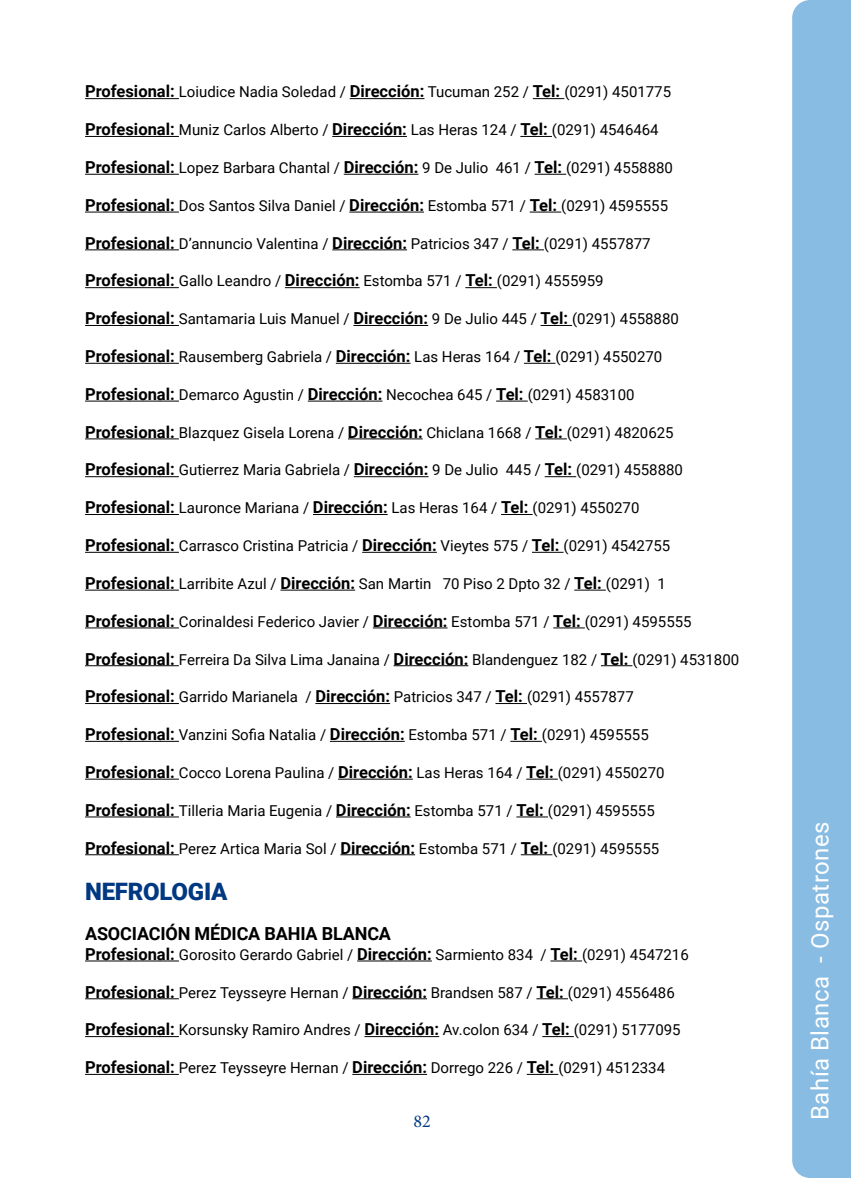
<style>
.page{position:relative;width:851px;height:1178px;background:#fff}
.page>*{position:absolute;margin:0;border:0;box-sizing:border-box;transform-origin:0 0}
.t1{font:24px "Roboto";letter-spacing:.02em;color:#fff}
.t2{font:900 24px "Roboto";letter-spacing:-.01em;color:#003882}
.t3{font:700 18px "Roboto";letter-spacing:-.01em;color:#000}
.t4{font:18px "Minion Pro";color:#003882}
.t5{font:15px "Roboto";color:#000}
.s1{font-weight:700;font-size:16.5px}
</style>
<div class="page">
<div style="left:792px;top:0;width:58px;height:1178px;background:#88bce2"></div>
<hr style="left:85px;top:98px;width:94px;height:1px;background:#000">
<hr style="left:349px;top:98px;width:75px;height:1px;background:#000">
<hr style="left:532px;top:98px;width:32px;height:1px;background:#000">
<hr style="left:85px;top:136px;width:94px;height:1px;background:#000">
<hr style="left:332px;top:136px;width:75px;height:1px;background:#000">
<hr style="left:520px;top:136px;width:32px;height:1px;background:#000">
<hr style="left:85px;top:174px;width:94px;height:1px;background:#000">
<hr style="left:344px;top:174px;width:74px;height:1px;background:#000">
<hr style="left:534px;top:174px;width:32px;height:1px;background:#000">
<hr style="left:85px;top:212px;width:94px;height:1px;background:#000">
<hr style="left:349px;top:212px;width:75px;height:1px;background:#000">
<hr style="left:529px;top:212px;width:32px;height:1px;background:#000">
<hr style="left:85px;top:249px;width:94px;height:1px;background:#000">
<hr style="left:332px;top:249px;width:75px;height:1px;background:#000">
<hr style="left:512px;top:249px;width:32px;height:1px;background:#000">
<hr style="left:85px;top:287px;width:94px;height:1px;background:#000">
<hr style="left:285px;top:287px;width:74px;height:1px;background:#000">
<hr style="left:465px;top:287px;width:32px;height:1px;background:#000">
<hr style="left:85px;top:325px;width:94px;height:1px;background:#000">
<hr style="left:353px;top:325px;width:75px;height:1px;background:#000">
<hr style="left:540px;top:325px;width:32px;height:1px;background:#000">
<hr style="left:85px;top:363px;width:94px;height:1px;background:#000">
<hr style="left:336px;top:363px;width:74px;height:1px;background:#000">
<hr style="left:524px;top:363px;width:31px;height:1px;background:#000">
<hr style="left:85px;top:401px;width:94px;height:1px;background:#000">
<hr style="left:308px;top:401px;width:74px;height:1px;background:#000">
<hr style="left:496px;top:401px;width:31px;height:1px;background:#000">
<hr style="left:85px;top:438px;width:94px;height:1px;background:#000">
<hr style="left:348px;top:438px;width:74px;height:1px;background:#000">
<hr style="left:535px;top:438px;width:31px;height:1px;background:#000">
<hr style="left:85px;top:476px;width:94px;height:1px;background:#000">
<hr style="left:354px;top:476px;width:74px;height:1px;background:#000">
<hr style="left:544px;top:476px;width:32px;height:1px;background:#000">
<hr style="left:85px;top:514px;width:94px;height:1px;background:#000">
<hr style="left:313px;top:514px;width:74px;height:1px;background:#000">
<hr style="left:501px;top:514px;width:31px;height:1px;background:#000">
<hr style="left:85px;top:552px;width:94px;height:1px;background:#000">
<hr style="left:362px;top:552px;width:75px;height:1px;background:#000">
<hr style="left:532px;top:552px;width:31px;height:1px;background:#000">
<hr style="left:85px;top:590px;width:94px;height:1px;background:#000">
<hr style="left:280px;top:590px;width:75px;height:1px;background:#000">
<hr style="left:574px;top:590px;width:31px;height:1px;background:#000">
<hr style="left:85px;top:627px;width:94px;height:1px;background:#000">
<hr style="left:373px;top:627px;width:74px;height:1px;background:#000">
<hr style="left:553px;top:627px;width:31px;height:1px;background:#000">
<hr style="left:85px;top:665px;width:94px;height:1px;background:#000">
<hr style="left:393px;top:665px;width:75px;height:1px;background:#000">
<hr style="left:600px;top:665px;width:32px;height:1px;background:#000">
<hr style="left:85px;top:703px;width:94px;height:1px;background:#000">
<hr style="left:315px;top:703px;width:75px;height:1px;background:#000">
<hr style="left:495px;top:703px;width:32px;height:1px;background:#000">
<hr style="left:85px;top:741px;width:94px;height:1px;background:#000">
<hr style="left:330px;top:741px;width:74px;height:1px;background:#000">
<hr style="left:510px;top:741px;width:32px;height:1px;background:#000">
<hr style="left:85px;top:779px;width:94px;height:1px;background:#000">
<hr style="left:338px;top:779px;width:75px;height:1px;background:#000">
<hr style="left:526px;top:779px;width:31px;height:1px;background:#000">
<hr style="left:85px;top:816px;width:94px;height:1px;background:#000">
<hr style="left:336px;top:816px;width:74px;height:1px;background:#000">
<hr style="left:516px;top:816px;width:32px;height:1px;background:#000">
<hr style="left:85px;top:854px;width:94px;height:1px;background:#000">
<hr style="left:340px;top:854px;width:75px;height:1px;background:#000">
<hr style="left:520px;top:854px;width:32px;height:1px;background:#000">
<hr style="left:85px;top:960px;width:94px;height:1px;background:#000">
<hr style="left:357px;top:960px;width:75px;height:1px;background:#000">
<hr style="left:550px;top:960px;width:32px;height:1px;background:#000">
<hr style="left:85px;top:998px;width:94px;height:1px;background:#000">
<hr style="left:352px;top:998px;width:75px;height:1px;background:#000">
<hr style="left:536px;top:998px;width:32px;height:1px;background:#000">
<hr style="left:85px;top:1036px;width:94px;height:1px;background:#000">
<hr style="left:364px;top:1036px;width:75px;height:1px;background:#000">
<hr style="left:542px;top:1036px;width:31px;height:1px;background:#000">
<hr style="left:85px;top:1074px;width:94px;height:1px;background:#000">
<hr style="left:352px;top:1074px;width:75px;height:1px;background:#000">
<hr style="left:526px;top:1074px;width:32px;height:1px;background:#000">
<p class="t5" style="left:85px;top:82px;width:587px"><span class="s1">Profesional:</span> Loiudice Nadia Soledad / <span class="s1">Dirección:</span> Tucuman 252 / <span class="s1">Tel:</span> (0291) 4501775</p>
<p class="t5" style="left:85px;top:119px;width:575px"><span class="s1">Profesional:</span> Muniz Carlos Alberto / <span class="s1">Dirección:</span> Las Heras 124 / <span class="s1">Tel:</span> (0291) 4546464</p>
<p class="t5" style="left:85px;top:157px;width:589px"><span class="s1">Profesional:</span> Lopez Barbara Chantal / <span class="s1">Dirección:</span> 9 De Julio 461 / <span class="s1">Tel:</span> (0291) 4558880</p>
<p class="t5" style="left:85px;top:195px;width:584px"><span class="s1">Profesional:</span> Dos Santos Silva Daniel / <span class="s1">Dirección:</span> Estomba 571 / <span class="s1">Tel:</span> (0291) 4595555</p>
<p class="t5" style="left:85px;top:233px;width:567px"><span class="s1">Profesional:</span> D’annuncio Valentina / <span class="s1">Dirección:</span> Patricios 347 / <span class="s1">Tel:</span> (0291) 4557877</p>
<p class="t5" style="left:85px;top:271px;width:520px"><span class="s1">Profesional:</span> Gallo Leandro / <span class="s1">Dirección:</span> Estomba 571 / <span class="s1">Tel:</span> (0291) 4555959</p>
<p class="t5" style="left:85px;top:308px;width:595px"><span class="s1">Profesional:</span> Santamaria Luis Manuel / <span class="s1">Dirección:</span> 9 De Julio 445 / <span class="s1">Tel:</span> (0291) 4558880</p>
<p class="t5" style="left:85px;top:346px;width:578px"><span class="s1">Profesional:</span> Rausemberg Gabriela / <span class="s1">Dirección:</span> Las Heras 164 / <span class="s1">Tel:</span> (0291) 4550270</p>
<p class="t5" style="left:85px;top:384px;width:551px"><span class="s1">Profesional:</span> Demarco Agustin / <span class="s1">Dirección:</span> Necochea 645 / <span class="s1">Tel:</span> (0291) 4583100</p>
<p class="t5" style="left:85px;top:422px;width:590px"><span class="s1">Profesional:</span> Blazquez Gisela Lorena / <span class="s1">Dirección:</span> Chiclana 1668 / <span class="s1">Tel:</span> (0291) 4820625</p>
<p class="t5" style="left:85px;top:460px;width:599px"><span class="s1">Profesional:</span> Gutierrez Maria Gabriela / <span class="s1">Dirección:</span> 9 De Julio 445 / <span class="s1">Tel:</span> (0291) 4558880</p>
<p class="t5" style="left:85px;top:497px;width:555px"><span class="s1">Profesional:</span> Lauronce Mariana / <span class="s1">Dirección:</span> Las Heras 164 / <span class="s1">Tel:</span> (0291) 4550270</p>
<p class="t5" style="left:85px;top:535px;width:586px"><span class="s1">Profesional:</span> Carrasco Cristina Patricia / <span class="s1">Dirección:</span> Vieytes 575 / <span class="s1">Tel:</span> (0291) 4542755</p>
<p class="t5" style="left:85px;top:573px;width:582px"><span class="s1">Profesional:</span> Larribite Azul / <span class="s1">Dirección:</span> San Martin 70 Piso 2 Dpto 32 / <span class="s1">Tel:</span> (0291) 1</p>
<p class="t5" style="left:85px;top:611px;width:608px"><span class="s1">Profesional:</span> Corinaldesi Federico Javier / <span class="s1">Dirección:</span> Estomba 571 / <span class="s1">Tel:</span> (0291) 4595555</p>
<p class="t5" style="left:85px;top:649px;width:655px"><span class="s1">Profesional:</span> Ferreira Da Silva Lima Janaina / <span class="s1">Dirección:</span> Blandenguez 182 / <span class="s1">Tel:</span> (0291) 4531800</p>
<p class="t5" style="left:85px;top:686px;width:550px"><span class="s1">Profesional:</span> Garrido Marianela / <span class="s1">Dirección:</span> Patricios 347 / <span class="s1">Tel:</span> (0291) 4557877</p>
<p class="t5" style="left:85px;top:724px;width:565px"><span class="s1">Profesional:</span> Vanzini Sofia Natalia / <span class="s1">Dirección:</span> Estomba 571 / <span class="s1">Tel:</span> (0291) 4595555</p>
<p class="t5" style="left:85px;top:762px;width:581px"><span class="s1">Profesional:</span> Cocco Lorena Paulina / <span class="s1">Dirección:</span> Las Heras 164 / <span class="s1">Tel:</span> (0291) 4550270</p>
<p class="t5" style="left:85px;top:800px;width:571px"><span class="s1">Profesional:</span> Tilleria Maria Eugenia / <span class="s1">Dirección:</span> Estomba 571 / <span class="s1">Tel:</span> (0291) 4595555</p>
<p class="t5" style="left:85px;top:838px;width:575px"><span class="s1">Profesional:</span> Perez Artica Maria Sol / <span class="s1">Dirección:</span> Estomba 571 / <span class="s1">Tel:</span> (0291) 4595555</p>
<h1 class="t2" style="left:85px;top:875px;width:144px">NEFROLOGIA</h1>
<p class="t3" style="left:85px;top:921px;width:307px">ASOCIACIÓN MÉDICA BAHIA BLANCA</p>
<p class="t5" style="left:85px;top:944px;width:605px"><span class="s1">Profesional:</span> Gorosito Gerardo Gabriel / <span class="s1">Dirección:</span> Sarmiento 834 / <span class="s1">Tel:</span> (0291) 4547216</p>
<p class="t5" style="left:85px;top:982px;width:591px"><span class="s1">Profesional:</span> Perez Teysseyre Hernan / <span class="s1">Dirección:</span> Brandsen 587 / <span class="s1">Tel:</span> (0291) 4556486</p>
<p class="t5" style="left:85px;top:1019px;width:597px"><span class="s1">Profesional:</span> Korsunsky Ramiro Andres / <span class="s1">Dirección:</span> Av.colon 634 / <span class="s1">Tel:</span> (0291) 5177095</p>
<p class="t5" style="left:85px;top:1057px;width:581px"><span class="s1">Profesional:</span> Perez Teysseyre Hernan / <span class="s1">Dirección:</span> Dorrego 226 / <span class="s1">Tel:</span> (0291) 4512334</p>
<p class="t4" style="left:413px;top:1109px;width:19px">82</p>
<h1 class="t1" style="left:803px;top:1120px;width:300px;rotate:-90deg">Bahía Blanca - Ospatrones</h1>
</div>
